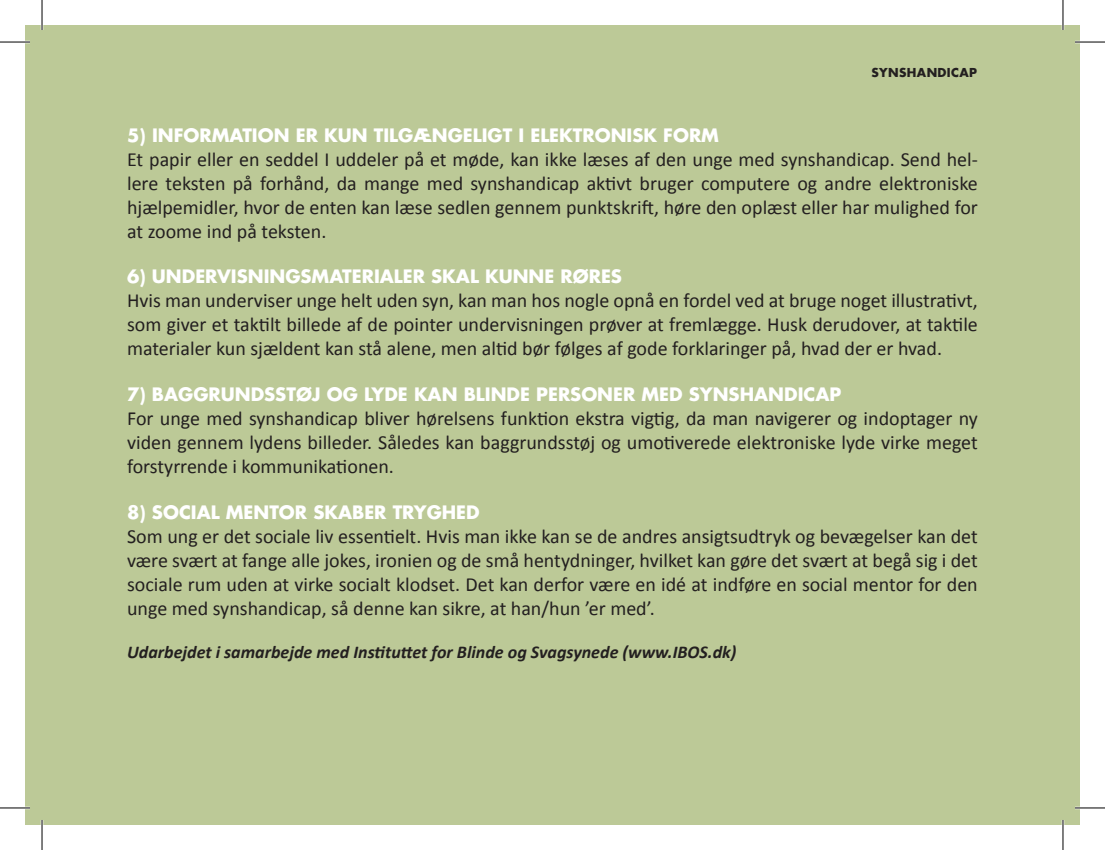
<style>
.page{position:relative;width:1105px;height:850px;background:#fff}
.page>*{position:absolute;margin:0;border:0;box-sizing:border-box;transform-origin:0 0}
.t1{font:20px/24px "Calibri";color:#231f20;text-align:justify}
.t2{font:700 18px "Futura";color:#fff}
.t3{font:italic 700 18px "Calibri";color:#231f20}
.t4{font:700 12px "Futura";letter-spacing:.03em;color:#231f20}
</style>
<div class="page">
<div style="left:25px;top:25px;width:1054px;height:799px;background:#bcc997"></div>
<hr style="left:0;top:41px;width:30px;height:2px;background:#fff">
<hr style="left:1074px;top:41px;width:30px;height:2px;background:#fff">
<hr style="left:0;top:806px;width:30px;height:3px;background:#fff">
<hr style="left:1074px;top:806px;width:30px;height:3px;background:#fff">
<hr style="left:41px;top:0;width:2px;height:30px;background:#fff">
<hr style="left:41px;top:819px;width:2px;height:30px;background:#fff">
<hr style="left:1061px;top:0;width:3px;height:30px;background:#fff">
<hr style="left:1061px;top:819px;width:3px;height:30px;background:#fff">
<hr style="left:0;top:42px;width:30px;height:1px;background:#000">
<hr style="left:1074px;top:42px;width:30px;height:1px;background:#000">
<hr style="left:0;top:807px;width:30px;height:1px;background:#000">
<hr style="left:1074px;top:807px;width:30px;height:1px;background:#000">
<hr style="left:42px;top:0;width:1px;height:30px;background:#000">
<hr style="left:42px;top:819px;width:1px;height:30px;background:#000">
<hr style="left:1062px;top:0;width:1px;height:30px;background:#000">
<hr style="left:1062px;top:819px;width:1px;height:30px;background:#000">
<p class="t4" style="left:871px;top:64px;width:107px">SYNSHANDICAP</p>
<p class="t2" style="left:127px;top:123px;width:593px">5) INFORMATION ER KUN TILGÆNGELIGT I ELEKTRONISK FORM</p>
<p class="t1" style="left:127px;top:147px;width:852px">Et papir eller en seddel I uddeler på et møde, kan ikke læses af den unge med synshandicap. Send hel&shy;lere teksten på forhånd, da mange med synshandicap aktivt bruger computere og andre elektroniske hjælpemidler, hvor de enten kan læse sedlen gennem punktskrift, høre den oplæst eller har mulighed for at zoome ind på teksten.</p>
<p class="t2" style="left:127px;top:264px;width:496px">6) UNDERVISNINGSMATERIALER SKAL KUNNE RØRES</p>
<p class="t1" style="left:127px;top:288px;width:852px">Hvis man underviser unge helt uden syn, kan man hos nogle opnå en fordel ved at bruge noget illustrativt, som giver et taktilt billede af de pointer undervisningen prøver at fremlægge. Husk derudover, at taktile materialer kun sjældent kan stå alene, men altid bør følges af gode forklaringer på, hvad der er hvad.</p>
<p class="t2" style="left:127px;top:382px;width:715px">7) BAGGRUNDSSTØJ OG LYDE KAN BLINDE PERSONER MED SYNSHANDICAP</p>
<p class="t1" style="left:127px;top:406px;width:852px">For unge med synshandicap bliver hørelsens funktion ekstra vigtig, da man navigerer og indoptager ny viden gennem lydens billeder. Således kan baggrundsstøj og umotiverede elektroniske lyde virke meget forstyrrende i kommunikationen.</p>
<p class="t2" style="left:127px;top:499px;width:354px">8) SOCIAL MENTOR SKABER TRYGHED</p>
<p class="t1" style="left:127px;top:524px;width:852px">Som ung er det sociale liv essentielt. Hvis man ikke kan se de andres ansigtsudtryk og bevægelser kan det være svært at fange alle jokes, ironien og de små hentydninger, hvilket kan gøre det svært at begå sig i det sociale rum uden at virke socialt klodset. Det kan derfor være en idé at indføre en social mentor for den unge med synshandicap, så denne kan sikre, at han/hun ’er med’.</p>
<p class="t3" style="left:127px;top:640px;width:611px">Udarbejdet i samarbejde med Instituttet for Blinde og Svagsynede (www.IBOS.dk)</p>
</div>
